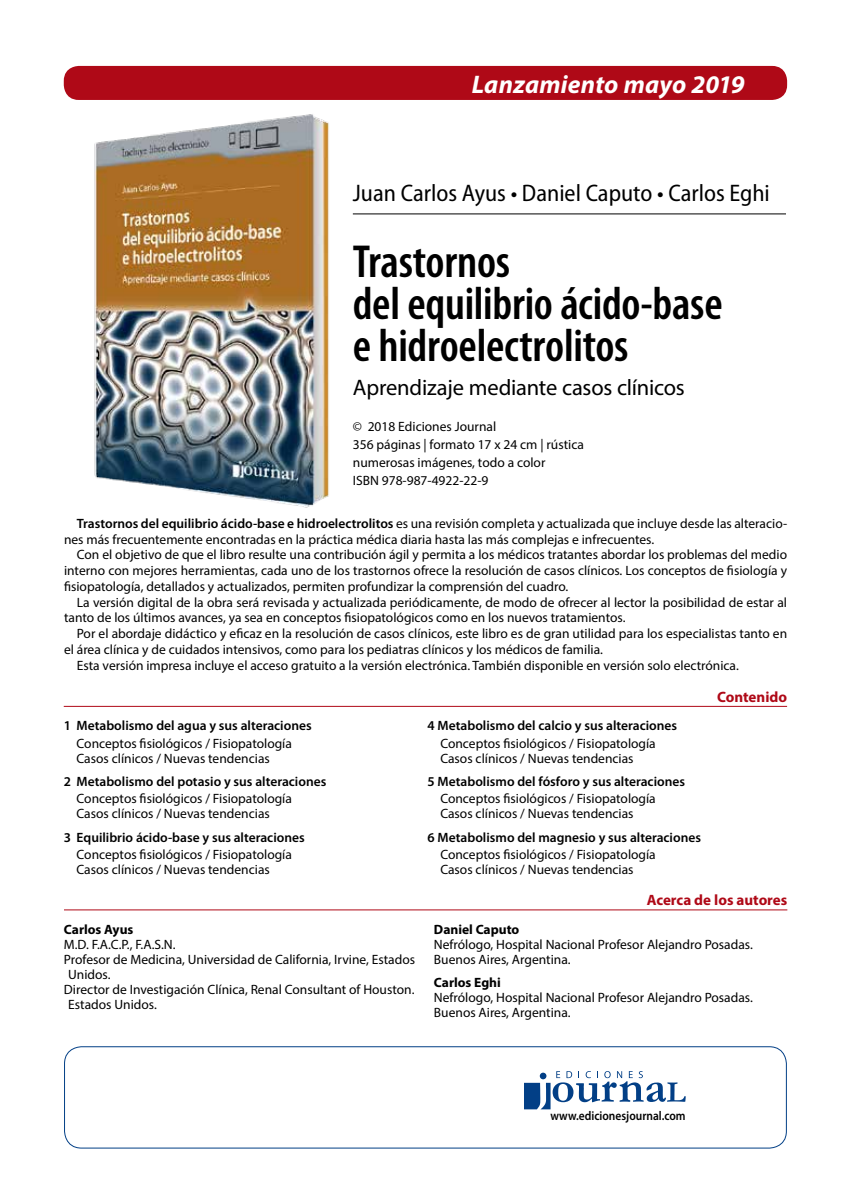
<style>
.page{position:relative;width:851px;height:1191px;background:#fff}
.page>*{position:absolute;margin:0;border:0;box-sizing:border-box;transform-origin:0 0}
.t1{font:600 condensed 46.5px/42px "Myriad Pro";letter-spacing:-.005em;color:#000}
.t2{font:italic 700 25.5px "Myriad Pro";letter-spacing:.005em;color:#fff}
.t3{font:semi-condensed 24px "Myriad Pro";color:#000}
.t4{font:22.5px "Myriad Pro";letter-spacing:-.01em;color:#000}
.t5{font:700 15px "Myriad Pro";color:#af0917}
.t6{font:13.5px/15px "Myriad Pro";color:#000}
.t7{font:600 13.5px "Myriad Pro";color:#000}
.t8{font:700 13.5px "Myriad Pro";color:#000}
.t9{font:600 12.75px "Myriad Pro";color:#000;scale:.9 1}
.s1{font-weight:600}
</style>
<div class="page">
<hr style="left:353px;top:213px;width:432px;height:1px;background:#000">
<hr style="left:64px;top:706px;width:723px;height:1px;background:#af0917">
<hr style="left:64px;top:909px;width:723px;height:1px;background:#af0917">
<div style="left:64px;top:1046px;width:722px;height:102px;border:1px solid #023f86;border-radius:17px"></div>
<svg style="left:524px;top:1071px;width:161px;height:38px"></svg>
<svg style="left:539px;top:1072px;width:7px;height:7px"></svg>
<div style="left:64px;top:66px;width:723px;height:34px;background:#af0917;border-radius:15px"></div>
<img style="left:72px;top:98px;width:315px;height:410px">
<h2 class="t2" style="left:471px;top:67px;width:274px">Lanzamiento mayo 2019</h2>
<h3 class="t3" style="left:353px;top:180px;width:418px">Juan Carlos Ayus • Daniel Caputo • Carlos Eghi</h3>
<h1 class="t1" style="left:353px;top:241px;width:371px">Trastornos<br>del equilibrio ácido-base e hidroelectrolitos</h1>
<h3 class="t4" style="left:353px;top:373px;width:333px">Aprendizaje mediante casos clínicos</h3>
<p class="t6" style="left:353px;top:417px;width:232px;line-height:18px">© 2018 Ediciones Journal<br>356 páginas | formato 17 x 24 cm | rústica numerosas imágenes, todo a color<br>ISBN 978-987-4922-22-9</p>
<p class="t6" style="left:64px;top:515px;width:724px;line-height:15.8px;text-indent:13px"><span class="s1">Trastornos del equilibrio ácido-base e hidroelectrolitos</span> es una revisión completa y actualizada que incluye desde las alteracio&shy;nes más frecuentemente encontradas en la práctica médica diaria hasta las más complejas e infrecuentes.</p>
<p class="t6" style="left:64px;top:547px;width:724px;line-height:15.8px;text-align:justify;text-indent:13px">Con el objetivo de que el libro resulte una contribución ágil y permita a los médicos tratantes abordar los problemas del medio interno con mejores herramientas, cada uno de los trastornos ofrece la resolución de casos clínicos. Los conceptos de fisiología y fisiopatología, detallados y actualizados, permiten profundizar la comprensión del cuadro.</p>
<p class="t6" style="left:64px;top:594px;width:724px;line-height:15.8px;text-indent:13px">La versión digital de la obra será revisada y actualizada periódicamente, de modo de ofrecer al lector la posibilidad de estar al tanto de los últimos avances, ya sea en conceptos fisiopatológicos como en los nuevos tratamientos.</p>
<p class="t6" style="left:77px;top:626px;width:711px">Por el abordaje didáctico y eficaz en la resolución de casos clínicos, este libro es de gran utilidad para los especialistas tanto en</p>
<p class="t6" style="left:64px;top:641px;width:540px">el área clínica y de cuidados intensivos, como para los pediatras clínicos y los médicos de familia.</p>
<p class="t6" style="left:77px;top:657px;width:663px">Esta versión impresa incluye el acceso gratuito a la versión electrónica. También disponible en versión solo electrónica.</p>
<p class="t7" style="left:64px;top:718px;width:249px">1 Metabolismo del agua y sus alteraciones</p>
<p class="t6" style="left:77px;top:735px;width:217px">Conceptos fisiológicos / Fisiopatología<br>Casos clínicos / Nuevas tendencias</p>
<p class="t7" style="left:64px;top:774px;width:264px">2 Metabolismo del potasio y sus alteraciones</p>
<p class="t6" style="left:77px;top:791px;width:217px">Conceptos fisiológicos / Fisiopatología<br>Casos clínicos / Nuevas tendencias</p>
<p class="t7" style="left:64px;top:829px;width:242px">3 Equilibrio ácido-base y sus alteraciones</p>
<p class="t6" style="left:77px;top:846px;width:217px">Conceptos fisiológicos / Fisiopatología<br>Casos clínicos / Nuevas tendencias</p>
<p class="t8" style="left:64px;top:920px;width:71px">Carlos Ayus</p>
<p class="t6" style="left:64px;top:936px;width:113px">M.D. F.A.C.P., F.A.S.N.</p>
<p class="t6" style="left:64px;top:951px;width:352px">Profesor de Medicina, Universidad de California, Irvine, Estados</p>
<p class="t6" style="left:68px;top:966px;width:44px">Unidos.</p>
<p class="t6" style="left:64px;top:981px;width:352px">Director de Investigación Clínica, Renal Consultant of Houston.</p>
<p class="t6" style="left:68px;top:996px;width:90px">Estados Unidos.</p>
<p class="t7" style="left:427px;top:718px;width:251px">4 Metabolismo del calcio y sus alteraciones</p>
<p class="t6" style="left:440px;top:735px;width:217px">Conceptos fisiológicos / Fisiopatología<br>Casos clínicos / Nuevas tendencias</p>
<p class="t7" style="left:427px;top:774px;width:259px">5 Metabolismo del fósforo y sus alteraciones</p>
<p class="t6" style="left:440px;top:791px;width:217px">Conceptos fisiológicos / Fisiopatología<br>Casos clínicos / Nuevas tendencias</p>
<p class="t7" style="left:427px;top:829px;width:275px">6 Metabolismo del magnesio y sus alteraciones</p>
<p class="t6" style="left:440px;top:846px;width:217px">Conceptos fisiológicos / Fisiopatología<br>Casos clínicos / Nuevas tendencias</p>
<p class="t5" style="left:717px;top:687px;width:71px">Contenido</p>
<p class="t5" style="left:646px;top:890px;width:142px">Acerca de los autores</p>
<p class="t8" style="left:434px;top:920px;width:87px">Daniel Caputo</p>
<p class="t6" style="left:434px;top:936px;width:320px">Nefrólogo, Hospital Nacional Profesor Alejandro Posadas.<br>Buenos Aires, Argentina.</p>
<p class="t8" style="left:434px;top:974px;width:68px">Carlos Eghi</p>
<p class="t6" style="left:434px;top:990px;width:320px">Nefrólogo, Hospital Nacional Profesor Alejandro Posadas.<br>Buenos Aires, Argentina.</p>
<p class="t9" style="left:550px;top:1108px;width:152px">www.edicionesjournal.com</p>
</div>
